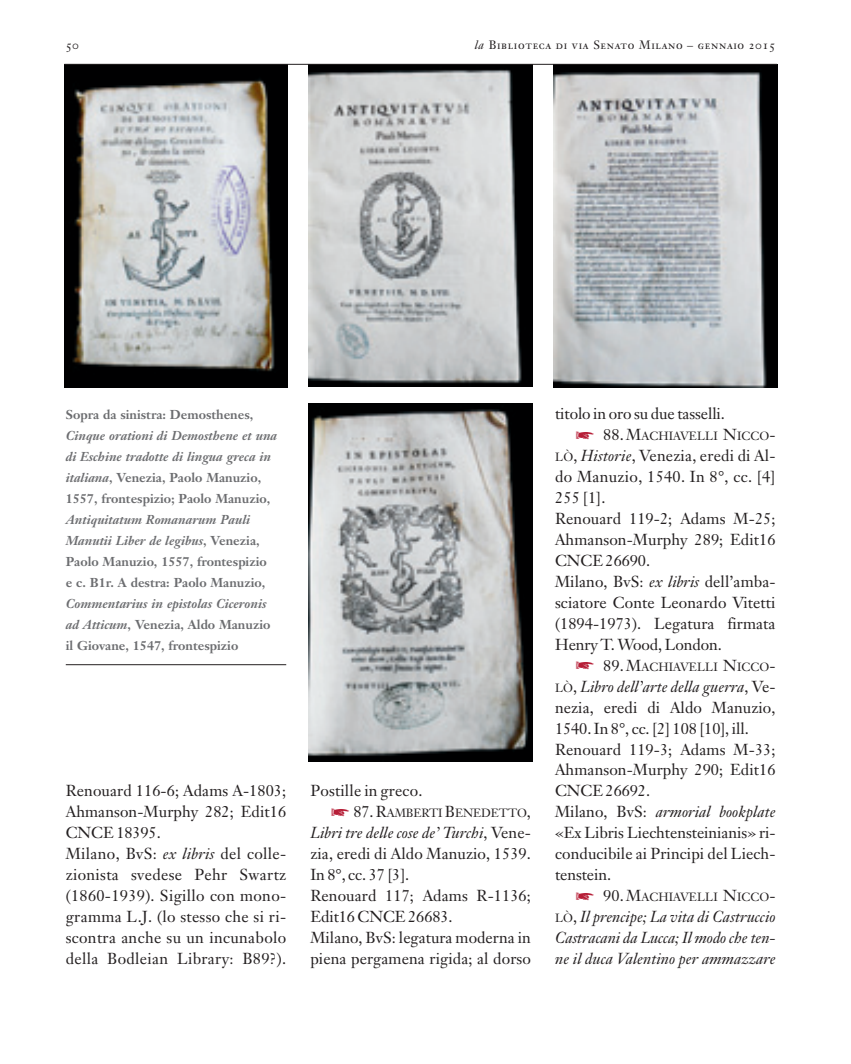
<style>
.page{position:relative;width:851px;height:1064px;background:#fff}
.page>*{position:absolute;margin:0;border:0;box-sizing:border-box;transform-origin:0 0}
.t1{font:15.75px/21px "Janson Text";letter-spacing:.005em;color:#231f20}
.t2{font:italic 15.75px/21px "Janson Text";letter-spacing:.005em;color:#231f20;text-align:justify}
.t3{font:700 12.75px/21px "Janson Text";color:#6c6d70}
.t4{font:italic 700 12.75px/21px "Janson Text";color:#6c6d70}
.t5{font:12px "Janson Text Roman SC";letter-spacing:.05em;color:#231f20}
.t6{font:11.85px "Janson Text";letter-spacing:.005em;color:#231f20}
.s1{font-family:"Janson Text Italic Os F"}
.s2{font-style:normal}
.s3{font-style:italic}
.s4{font-size:15.75px}
.s5{font-size:11.85px}
.s6{font-style:normal;font-size:11.85px}
</style>
<div class="page">
<img style="left:64px;top:65px;width:224px;height:322px">
<img style="left:309px;top:65px;width:223px;height:321px">
<img style="left:309px;top:404px;width:223px;height:357px">
<img style="left:554px;top:65px;width:223px;height:322px">
<hr style="left:66px;top:664px;width:220px;height:1px;background:#231f20">
<hr style="left:64px;top:64px;width:713px;height:1px;background:#231f20">
<p class="t5" style="left:66px;top:40px;width:15px">50</p>
<p class="t5" style="left:475px;top:40px;width:302px"><span class="s1">la</span> Biblioteca di via Senato Milano – gennaio 2015</p>
<p class="t3" style="left:66px;top:405px;width:189px">Sopra da sinistra: Demosthenes,</p>
<p class="t4" style="left:66px;top:426px;width:213px">Cinque orationi di Demosthene et una di Eschine tradotte di lingua greca in italiana<span class="s2">, Venezia, Paolo Manuzio, 1557, frontespizio; Paolo Manuzio,</span></p>
<p class="t3" style="left:66px;top:510px;width:203px"><span class="s3">Antiquitatum Romanarum Pauli Manutii Liber de legibus</span>, Venezia, Paolo Manuzio, 1557, frontespizio e c. B1r. A destra: Paolo Manuzio,</p>
<p class="t3" style="left:66px;top:594px;width:206px"><span class="s3">Commentarius in epistolas Ciceronis ad Atticum</span>, Venezia, Aldo Manuzio il Giovane, 1547, frontespizio</p>
<p class="t1" style="left:66px;top:781px;width:222px">Renouard 116-6; Adams A-1803;<br>Ahmanson-Murphy 282; Edit16<br>CNCE 18395.<br>Milano, BvS: <span class="s3">ex libris</span> del colle&shy;zionista svedese Pehr Swartz (1860-1939). Sigillo con mono&shy;gramma L.J. (lo stesso che si ri&shy;scontra anche su un incunabolo della Bodleian Library: B89?).</p>
<p class="t1" style="left:310px;top:781px;width:113px">Postille in greco.</p>
<p class="t6" style="left:353px;top:808px;width:179px"><span class="s4">87. R</span>AMBERTI <span class="s4">B</span>ENEDETTO<span class="s4">,</span></p>
<p class="t1" style="left:310px;top:823px;width:222px"><span class="s3">Libri tre delle cose de’ Turchi</span>, Vene&shy;zia, eredi di Aldo Manuzio, 1539.<br>In 8°, cc. 37 [3].<br>Renouard 117; Adams R-1136;<br>Edit16 CNCE 26683.<br>Milano, BvS: legatura moderna in piena pergamena rigida; al dorso</p>
<p class="t1" style="left:555px;top:404px;width:171px">titolo in oro su due tasselli.</p>
<p class="t6" style="left:603px;top:431px;width:174px"><span class="s4">88. M</span>ACHIAVELLI <span class="s4">N</span>ICCO<span class="s4">-</span></p>
<p class="t1" style="left:555px;top:446px;width:222px"><span class="s5">LÒ</span>, <span class="s3">Historie</span>, Venezia, eredi di Al&shy;do Manuzio, 1540. In 8°, cc. [4]<br>255 [1].<br>Renouard 119-2; Adams M-25;<br>Ahmanson-Murphy 289; Edit16<br>CNCE 26690.<br>Milano, BvS: <span class="s3">ex libris</span> dell’amba&shy;sciatore Conte Leonardo Vitetti (1894-1973). Legatura firmata<br>Henry T. Wood, London.</p>
<p class="t6" style="left:603px;top:661px;width:174px"><span class="s4">89. M</span>ACHIAVELLI <span class="s4">N</span>ICCO<span class="s4">-</span></p>
<p class="t1" style="left:555px;top:677px;width:222px"><span class="s5">LÒ</span>, <span class="s3">Libro dell’arte della guerra</span>, Ve&shy;nezia, eredi di Aldo Manuzio,<br>1540. In 8°, cc. [2] 108 [10], ill.<br>Renouard 119-3; Adams M-33;<br>Ahmanson-Murphy 290; Edit16<br>CNCE 26692.<br>Milano, BvS: <span class="s3">armorial bookplate </span>«Ex Libris Liechtensteinianis» ri&shy;conducibile ai Principi del Liech&shy;tenstein.</p>
<p class="t6" style="left:603px;top:892px;width:174px"><span class="s4">90. M</span>ACHIAVELLI <span class="s4">N</span>ICCO<span class="s4">-</span></p>
<p class="t2" style="left:555px;top:907px;width:222px"><span class="s6">LÒ</span><span class="s2">,</span> Il prencipe; La vita di Castruccio Castracani da Lucca; Il modo che ten&shy;ne il duca Valentino per ammazzare</p>
</div>
